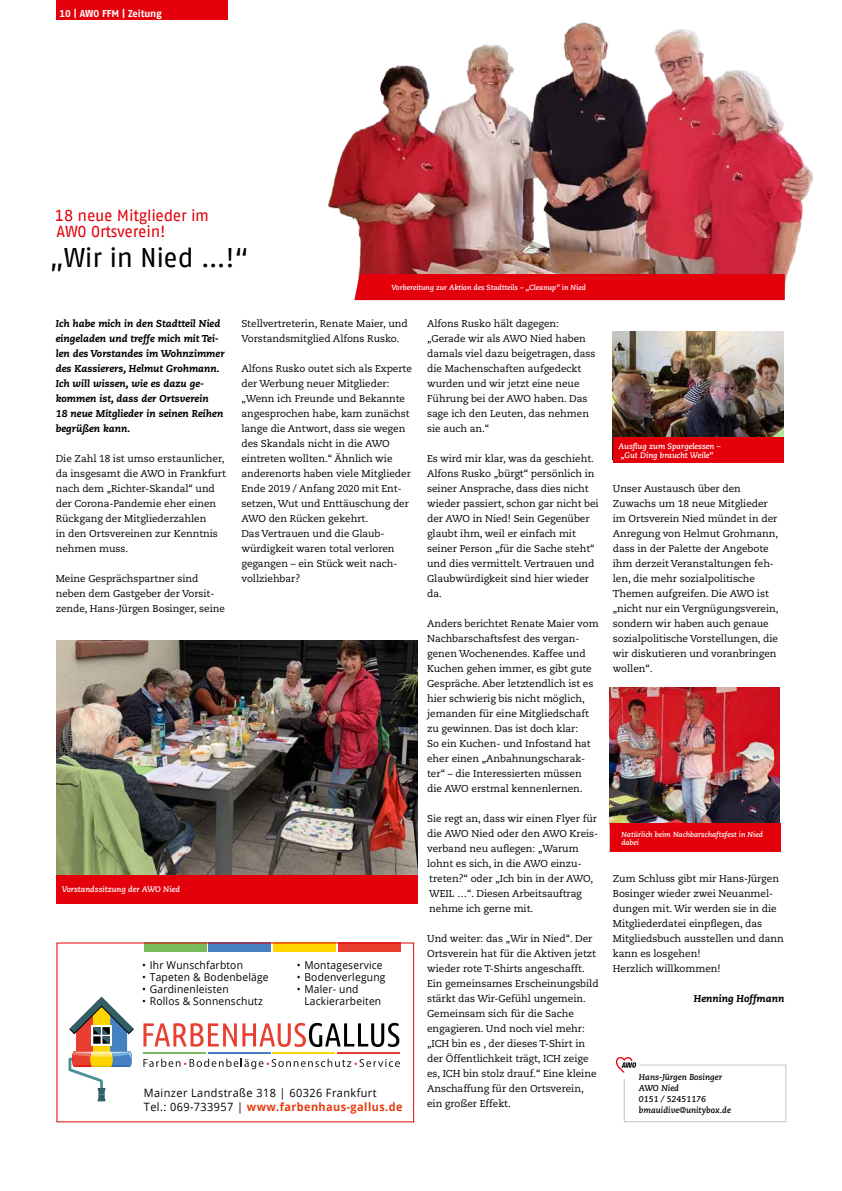
<style>
.page{position:relative;width:842px;height:1191px;background:#fff}
.page>*{position:absolute;margin:0;border:0;box-sizing:border-box;transform-origin:0 0}
.t1{font:27px "AWO Fago Office";letter-spacing:-.015em;color:#000}
.t2{font:16px/16px "AWO Fago Office";letter-spacing:-.015em;color:#e3000b}
.t3{font:11.5px/13.5px "Open Sans";letter-spacing:.04em;color:#000;scale:.95 1}
.t4{font:10.8px/12.1px "Open Sans";letter-spacing:.02em;color:#000;scale:.95 1}
.t5{font:10px/15px "Caecilia LT Pro 55 Roman";letter-spacing:-.005em;color:#000}
.t6{font:italic 800 10px/15px "Caecilia LT Pro 86";color:#000}
.t7{font:700 10px "AWO Fago Office";letter-spacing:-.01em;color:#fff}
.t8{font:italic 700 8.5px/11px "Caecilia LT Pro 76";color:#000}
.t9{font:italic 700 8px/9px "Caecilia LT Pro 76";letter-spacing:-.005em;color:#fff}
.t10{font:italic 700 7.3px/8.2px "Caecilia LT Pro 76";letter-spacing:-.005em;color:#fff}
.s1{font-weight:700;color:#e63a0d}
</style>
<div class="page">
<img style="left:613px;top:331px;width:171px;height:106px">
<div style="left:613px;top:437px;width:171px;height:26px;background:#e3000b"></div>
<svg style="left:143px;top:1022px;width:256px;height:25px"></svg>
<hr style="left:143px;top:1052px;width:63px;height:1px;background:#78bb5c">
<hr style="left:208px;top:1052px;width:63px;height:1px;background:#4480c2">
<hr style="left:273px;top:1052px;width:62px;height:1px;background:#ffd500">
<hr style="left:337px;top:1052px;width:63px;height:1px;background:#e83f30">
<svg style="left:143px;top:1058px;width:257px;height:11px"></svg>
<svg style="left:69px;top:996px;width:65px;height:95px"></svg>
<svg style="left:97px;top:1097px;width:9px;height:4px"></svg>
<div style="left:144px;top:943px;width:63px;height:8px;background:#78bb5c"></div>
<div style="left:209px;top:943px;width:62px;height:8px;background:#4480c2"></div>
<div style="left:273px;top:943px;width:63px;height:8px;background:#ffd500"></div>
<div style="left:338px;top:943px;width:63px;height:8px;background:#e83f30"></div>
<img style="left:327px;top:22px;width:481px;height:265px">
<div style="left:354px;top:274px;width:431px;height:26px;background:#e3000b"></div>
<img style="left:56px;top:641px;width:362px;height:234px">
<div style="left:56px;top:875px;width:362px;height:28px;background:#e3000b"></div>
<img style="left:610px;top:687px;width:170px;height:136px">
<div style="left:610px;top:823px;width:170px;height:29px;background:#e3000b"></div>
<div style="left:624px;top:1064px;width:162px;height:58px;border:1px solid #c5c6c6"></div>
<div style="left:611px;top:1050px;width:28px;height:29px;background:#fff;border-radius:50%"></div>
<svg style="left:616px;top:1057px;width:20px;height:16px"></svg>
<img style="left:808px;top:168px;width:5px;height:25px">
<div style="left:57px;top:0;width:171px;height:20px;background:#e3000b"></div>
<p class="t7" style="left:60px;top:8px;width:104px">10 | AWO FFM | Zeitung</p>
<h2 class="t2" style="left:55px;top:207px;width:156px">18 neue Mitglieder im<br>AWO Ortsverein!</h2>
<h1 class="t1" style="left:50px;top:242px;width:201px">„Wir in Nied …!“</h1>
<p class="t10" style="left:391px;top:283px;width:196px">Vorbereitung zur Aktion des Stadtteils – „Cleanup“ in Nied</p>
<p class="t6" style="left:56px;top:315px;width:171px">Ich habe mich in den Stadtteil Nied eingeladen und treffe mich mit Tei&shy;len des Vorstandes im Wohnzimmer des Kassierers, Helmut Grohmann.<br>Ich will wissen, wie es dazu ge&shy;kommen ist, dass der Ortsverein<br>18 neue Mitglieder in seinen Reihen begrüßen kann.</p>
<p class="t5" style="left:56px;top:451px;width:172px">Die Zahl 18 ist umso erstaunlicher, da insgesamt die AWO in Frankfurt nach dem „Richter-Skandal“ und der Corona-Pandemie eher einen<br>Rückgang der Mitgliederzahlen<br>in den Ortsvereinen zur Kenntnis nehmen muss.</p>
<p class="t5" style="left:56px;top:571px;width:171px">Meine Gesprächspartner sind neben dem Gastgeber der Vorsit&shy;zende, Hans-Jürgen Bosinger, seine</p>
<p class="t5" style="left:241px;top:316px;width:168px">Stellvertreterin, Renate Maier, und<br>Vorstandsmitglied Alfons Rusko.</p>
<p class="t5" style="left:241px;top:361px;width:172px">Alfons Rusko outet sich als Experte der Werbung neuer Mitglieder: „Wenn ich Freunde und Bekannte angesprochen habe, kam zunächst lange die Antwort, dass sie wegen des Skandals nicht in die AWO eintreten wollten.“ Ähnlich wie anderenorts haben viele Mitglieder<br>Ende 2019 / Anfang 2020 mit Ent&shy;setzen, Wut und Enttäuschung der<br>AWO den Rücken gekehrt.<br>Das Vertrauen und die Glaub&shy;würdigkeit waren total verloren gegangen – ein Stück weit nach&shy;vollziehbar?</p>
<p class="t9" style="left:62px;top:885px;width:120px">Vorstandssitzung der AWO Nied</p>
<p class="t4" style="left:142px;top:958px;width:108px">• Ihr Wunschfarbton</p>
<p class="t4" style="left:142px;top:970px;width:135px">• Tapeten &amp; Bodenbeläge</p>
<p class="t4" style="left:142px;top:982px;width:93px">• Gardinenleisten</p>
<p class="t4" style="left:142px;top:994px;width:128px">• Rollos &amp; Sonnenschutz</p>
<p class="t4" style="left:297px;top:958px;width:92px">• Montageservice</p>
<p class="t4" style="left:297px;top:970px;width:95px">• Bodenverlegung</p>
<p class="t4" style="left:304px;top:982px;width:82px;text-indent:-8px">• Maler- und<br>Lackierarbeiten</p>
<p class="t3" style="left:144px;top:1085px;width:274px">Mainzer Landstraße 318 | 60326 Frankfurt<br>Tel.: 069-733957 | <span class="s1">www.farbenhaus-gallus.de</span></p>
<p class="t5" style="left:427px;top:316px;width:170px">Alfons Rusko hält dagegen: „Gerade wir als AWO Nied haben damals viel dazu beigetragen, dass die Machenschaften aufgedeckt wurden und wir jetzt eine neue<br>Führung bei der AWO haben. Das sage ich den Leuten, das nehmen sie auch an.“</p>
<p class="t5" style="left:427px;top:451px;width:173px">Es wird mir klar, was da geschieht.<br>Alfons Rusko „bürgt“ persönlich in seiner Ansprache, dass dies nicht wieder passiert, schon gar nicht bei der AWO in Nied! Sein Gegenüber glaubt ihm, weil er einfach mit seiner Person „für die Sache steht“ und dies vermittelt. Vertrauen und<br>Glaubwürdigkeit sind hier wieder da.</p>
<p class="t5" style="left:427px;top:616px;width:173px">Anders berichtet Renate Maier vom<br>Nachbarschaftsfest des vergan&shy;genen Wochenendes. Kaffee und<br>Kuchen gehen immer, es gibt gute<br>Gespräche. Aber letztendlich ist es hier schwierig bis nicht möglich, jemanden für eine Mitgliedschaft zu gewinnen. Das ist doch klar:<br>So ein Kuchen- und Infostand hat eher einen „Anbahnungscharak&shy;ter“ – die Interessierten müssen die AWO erstmal kennenlernen.</p>
<p class="t5" style="left:427px;top:811px;width:173px">Sie regt an, dass wir einen Flyer für die AWO Nied oder den AWO Kreis&shy;verband neu auflegen: „Warum lohnt es sich, in die AWO einzu&shy;treten?“ oder „Ich bin in der AWO,<br>WEIL …“. Diesen Arbeitsauftrag nehme ich gerne mit.</p>
<p class="t5" style="left:427px;top:931px;width:173px">Und weiter: das „Wir in Nied“. Der<br>Ortsverein hat für die Aktiven jetzt wieder rote T-Shirts angeschafft.<br>Ein gemeinsames Erscheinungsbild stärkt das Wir-Gefühl ungemein.<br>Gemeinsam sich für die Sache engagieren. Und noch viel mehr: „ICH bin es , der dieses T-Shirt in der Öffentlichkeit trägt, ICH zeige es, ICH bin stolz drauf.“ Eine kleine<br>Anschaffung für den Ortsverein, ein großer Effekt.</p>
<p class="t9" style="left:618px;top:441px;width:104px">Ausflug zum Spargelessen – „Gut Ding braucht Weile“</p>
<p class="t5" style="left:613px;top:481px;width:167px">Unser Austausch über den<br>Zuwachs um 18 neue Mitglieder im Ortsverein Nied mündet in der<br>Anregung von Helmut Grohmann, dass in der Palette der Angebote ihm derzeit Veranstaltungen feh&shy;len, die mehr sozialpolitische<br>Themen aufgreifen. Die AWO ist „nicht nur ein Vergnügungsverein, sondern wir haben auch genaue sozialpolitische Vorstellungen, die wir diskutieren und voranbringen wollen“.</p>
<p class="t10" style="left:621px;top:829px;width:143px">Natürlich beim Nachbarschaftsfest in Nied dabei</p>
<p class="t5" style="left:613px;top:871px;width:172px">Zum Schluss gibt mir Hans-Jürgen<br>Bosinger wieder zwei Neuanmel&shy;dungen mit. Wir werden sie in die<br>Mitgliederdatei einpflegen, das<br>Mitgliedsbuch ausstellen und dann kann es losgehen!<br>Herzlich willkommen!</p>
<p class="t6" style="left:694px;top:990px;width:92px">Henning Hoffmann</p>
<p class="t8" style="left:639px;top:1071px;width:93px">Hans-Jürgen Bosinger<br>AWO Nied<br>0151 / 52451176 bmauidive@unitybox.de</p>
</div>
